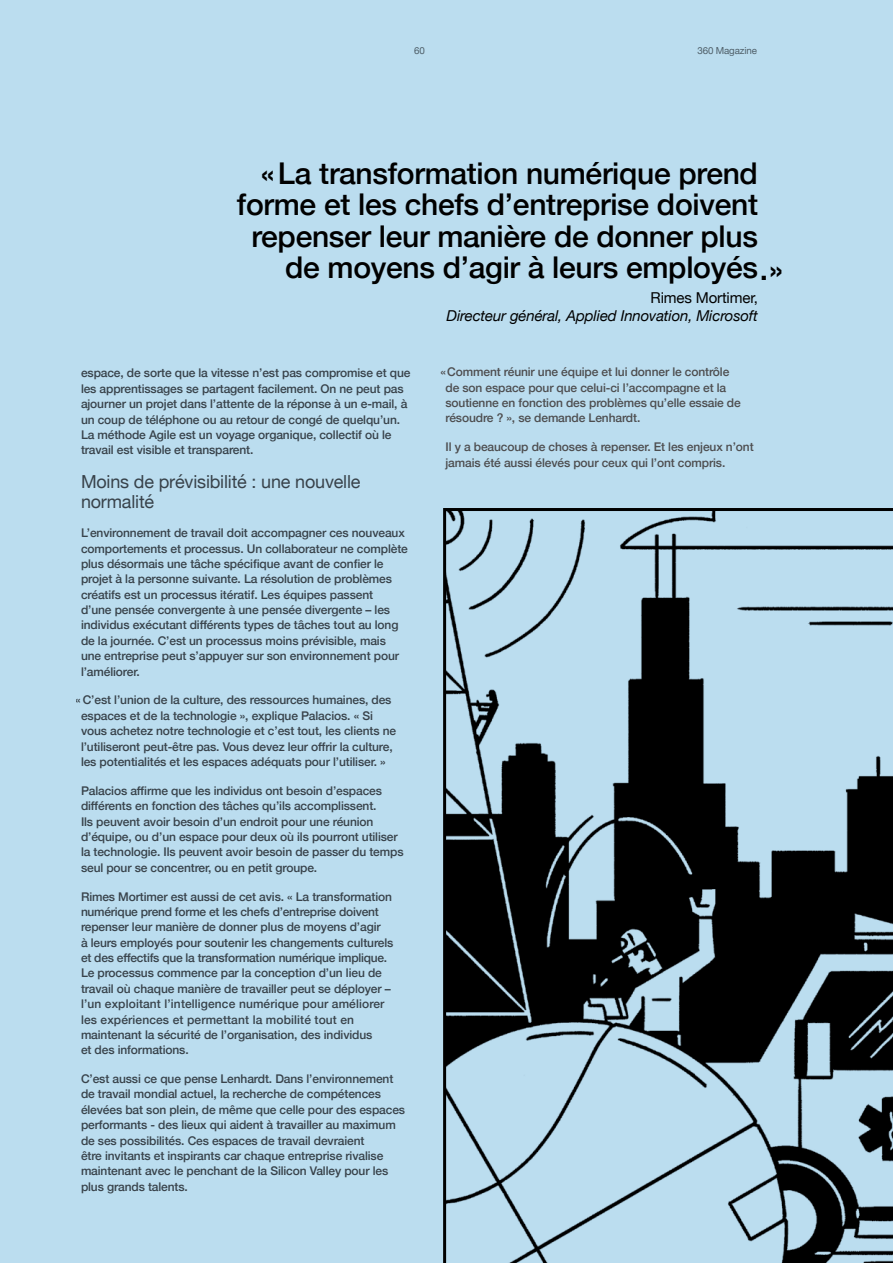
<style>
.page{position:relative;width:893px;height:1263px;background:#bbddef}
.page>*{position:absolute;margin:0;border:0;box-sizing:border-box;transform-origin:0 0}
.t1{font:500 30px "Helvetica Neue";letter-spacing:-.01em;color:#000}
.t2{font:18px/20.2px "Helvetica Neue";letter-spacing:-.01em;color:#4d4d4f}
.t3{font:italic 15px "Helvetica Neue";letter-spacing:-.01em;color:#000}
.t4{font:15px "Helvetica Neue";letter-spacing:-.01em;color:#000}
.t5{font:500 12px/15.3px "Helvetica Neue";letter-spacing:-.01em;color:#4d4d4f}
.t6{font:9.75px "Helvetica Neue";letter-spacing:-.015em;color:#6d6e71}
</style>
<div class="page">
<svg style="left:443px;top:508px;width:450px;height:755px"></svg>
<p class="t6" style="left:414px;top:43px;width:12px">60</p>
<p class="t6" style="left:697px;top:43px;width:61px">360 Magazine</p>
<h1 class="t1" style="left:261px;top:149px;width:499px">«La transformation numérique prend</h1>
<h1 class="t1" style="left:237px;top:180px;width:523px">forme et les chefs d’entreprise doivent</h1>
<h1 class="t1" style="left:252px;top:212px;width:508px">repenser leur manière de donner plus</h1>
<h1 class="t1" style="left:285px;top:243px;width:499px">de moyens d’agir à leurs employés.»</h1>
<p class="t4" style="left:651px;top:287px;width:109px">Rimes Mortimer,</p>
<p class="t3" style="left:447px;top:305px;width:313px">Directeur général, Applied Innovation, Microsoft</p>
<p class="t5" style="left:81px;top:364px;width:331px">espace, de sorte que la vitesse n’est pas compromise et que les apprentissages se partagent facilement. On ne peut pas ajourner un projet dans l’attente de la réponse à un e-mail, à un coup de téléphone ou au retour de congé de quelqu’un.<br>La méthode Agile est un voyage organique, collectif où le travail est visible et transparent.</p>
<h2 class="t2" style="left:81px;top:472px;width:281px">Moins de prévisibilité : une nouvelle normalité</h2>
<p class="t5" style="left:81px;top:524px;width:328px">L’environnement de travail doit accompagner ces nouveaux comportements et processus. Un collaborateur ne complète plus désormais une tâche spécifique avant de confier le projet à la personne suivante. La résolution de problèmes créatifs est un processus itératif. Les équipes passent<br>d’une pensée convergente à une pensée divergente – les individus exécutant différents types de tâches tout au long de la journée. C’est un processus moins prévisible, mais une entreprise peut s’appuyer sur son environnement pour l’améliorer.</p>
<p class="t5" style="left:81px;top:691px;width:317px;text-indent:-5px">«C’est l’union de la culture, des ressources humaines, des espaces et de la technologie », explique Palacios. « Si vous achetez notre technologie et c’est tout, les clients ne l’utiliseront peut-être pas. Vous devez leur offrir la culture, les potentialités et les espaces adéquats pour l’utiliser. »</p>
<p class="t5" style="left:81px;top:782px;width:324px">Palacios affirme que les individus ont besoin d’espaces différents en fonction des tâches qu’ils accomplissent.<br>Ils peuvent avoir besoin d’un endroit pour une réunion d’équipe, ou d’un espace pour deux où ils pourront utiliser la technologie. Ils peuvent avoir besoin de passer du temps seul pour se concentrer, ou en petit groupe.</p>
<p class="t5" style="left:81px;top:888px;width:314px">Rimes Mortimer est aussi de cet avis. « La transformation numérique prend forme et les chefs d’entreprise doivent repenser leur manière de donner plus de moyens d’agir<br>à leurs employés pour soutenir les changements culturels et des effectifs que la transformation numérique implique.<br>Le processus commence par la conception d’un lieu de travail où chaque manière de travailler peut se déployer – l’un exploitant l’intelligence numérique pour améliorer les expériences et permettant la mobilité tout en maintenant la sécurité de l’organisation, des individus<br>et des informations.</p>
<p class="t5" style="left:81px;top:1070px;width:326px">C’est aussi ce que pense Lenhardt. Dans l’environnement de travail mondial actuel, la recherche de compétences élevées bat son plein, de même que celle pour des espaces performants - des lieux qui aident à travailler au maximum de ses possibilités. Ces espaces de travail devraient<br>être invitants et inspirants car chaque entreprise rivalise maintenant avec le penchant de la Silicon Valley pour les plus grands talents.</p>
<p class="t5" style="left:446px;top:363px;width:297px;text-indent:-5px">«Comment réunir une équipe et lui donner le contrôle de son espace pour que celui-ci l’accompagne et la soutienne en fonction des problèmes qu’elle essaie de résoudre ? », se demande Lenhardt.</p>
<p class="t5" style="left:446px;top:438px;width:310px">Il y a beaucoup de choses à repenser. Et les enjeux n’ont jamais été aussi élevés pour ceux qui l’ont compris.</p>
</div>
